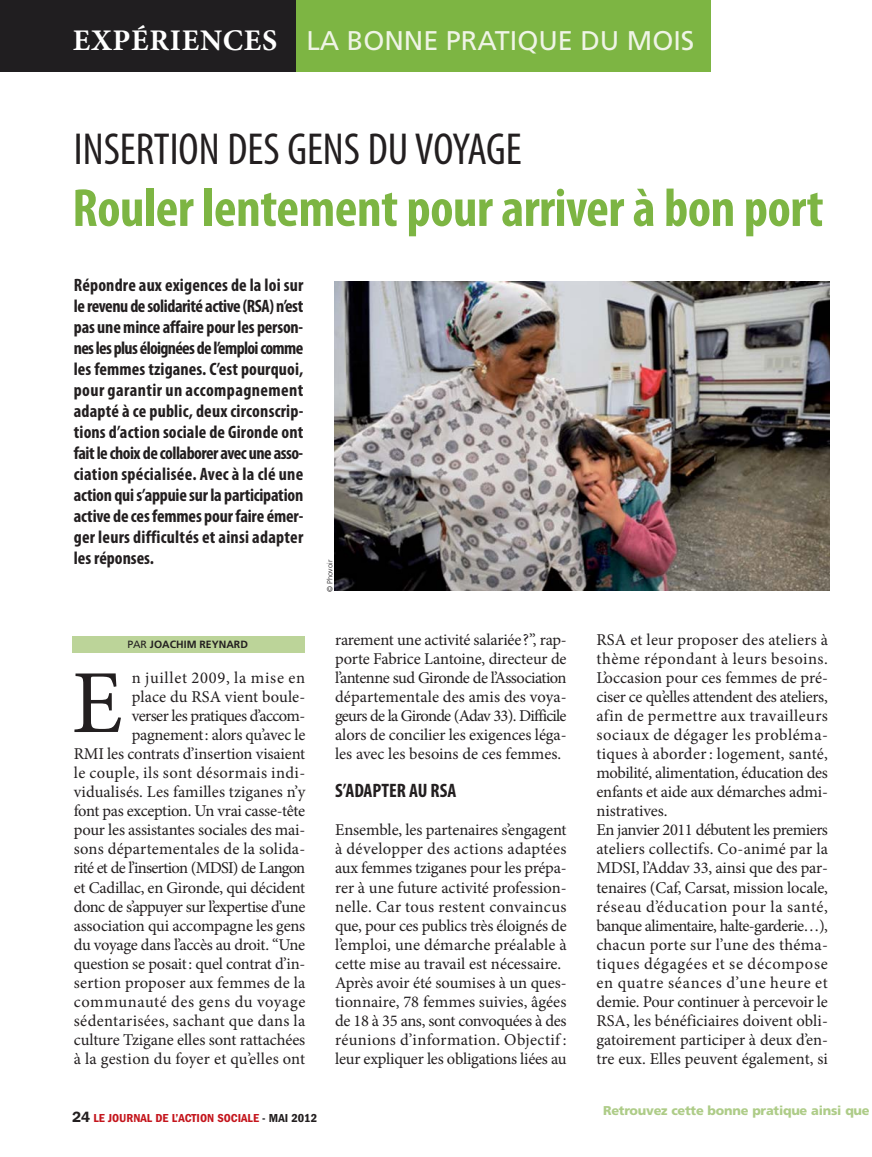
<style>
.page{position:relative;width:872px;height:1157px;background:#fff}
.page>*{position:absolute;margin:0;border:0;box-sizing:border-box;transform-origin:0 0}
.t1{font:90px "Minion Pro";color:#231f20}
.t2{font:700 condensed 54px "Myriad Pro";letter-spacing:-.01em;color:#7db543}
.t3{font:condensed 45px "Myriad Pro";color:#231f20}
.t4{font:27px "Frutiger";color:#eff4e6}
.t5{font:700 condensed 19.5px "Myriad Pro";color:#231f20}
.t6{font:700 condensed 18px/21px "Myriad Pro";letter-spacing:.015em;color:#231f20;text-align:justify}
.t7{font:16.5px/19px "Minion Pro";letter-spacing:-.005em;color:#231f20}
.t8{font:900 12.75px "Frutiger";letter-spacing:-.02em;color:#aecc88}
.t9{font:600 condensed 12px "Franklin Gothic";color:#c4151c;scale:1.05 1}
.t10{font:700 10.5px "Frutiger";color:#231f20}
.t11{font:300 7.5px "Frutiger";color:#201e20}
.s1{font-family:"Minion Pro";font-weight:700;font-size:30px;color:#fff}
.s2{font-weight:400}
.s3{font-stretch:normal;font-size:15px;color:#231f20}
.s4{color:#201e20}
.s5{color:#231f20}
</style>
<div class="page">
<div style="left:72px;top:637px;width:233px;height:16px;background:#bcd499"></div>
<div style="left:292px;top:0;width:419px;height:72px;background:#7db543"></div>
<div style="left:0;top:0;width:295px;height:72px;background:#201e20"></div>
<img style="left:334px;top:281px;width:495px;height:310px">
<h3 class="t4" style="left:73px;top:29px;width:623px"><span class="s1">EXPÉRIENCES</span> LA BONNE PRATIQUE DU MOIS</h3>
<h3 class="t3" style="left:74px;top:122px;width:449px">INSERTION DES GENS DU VOYAGE</h3>
<h2 class="t2" style="left:72px;top:189px;width:752px">Rouler lentement pour arriver à bon port</h2>
<p class="t6" style="left:74px;top:276px;width:231px">Répondre aux exigences de la loi sur le revenu de solidarité active (RSA) n’est pas une mince affaire pour les person&shy;nes les plus éloignées de l’emploi comme les femmes tziganes. C’est pourquoi, pour garantir un accompagnement adapté à ce public, deux circonscrip&shy;tions d’action sociale de Gironde ont fait le choix de collaborer avec une asso&shy;ciation spécialisée. Avec à la clé une action qui s’appuie sur la participation active de ces femmes pour faire émer&shy;ger leurs difficultés et ainsi adapter les réponses.</p>
<p class="t10" style="left:128px;top:640px;width:122px"><span class="s2">PAR</span> JOACHIM REYNARD</p>
<p class="t7" style="left:74px;top:669px;width:233px;text-align:right">n juillet 2009, la mise en<br>place du RSA vient boule-<br>verser les pratiques d’accom&shy;pagnement: alors qu’avec le<br>RMI les contrats d’insertion visaient le couple, ils sont désormais indi&shy;vidualisés. Les familles tziganes n’y font pas exception. Un vrai casse-tête pour les assistantes sociales des mai&shy;sons départementales de la solida&shy;rité et de l’insertion (MDSI) de Langon et Cadillac, en Gironde, qui décident donc de s’appuyer sur l’expertise d’une association qui accompagne les gens du voyage dans l’accès au droit. “Une question se posait: quel contrat d’in&shy;sertion proposer aux femmes de la communauté des gens du voyage sédentarisées, sachant que dans la culture Tzigane elles sont rattachées à la gestion du foyer et qu’elles ont</p>
<h1 class="t1" style="left:72px;top:668px;width:53px">E</h1>
<p class="t11" style="left:327px;top:592px;width:34px;rotate:-90deg">© Phovoir</p>
<p class="t7" style="left:335px;top:631px;width:233px;text-align:justify">rarement une activité salariée?”, rap&shy;porte Fabrice Lantoine, directeur de l’antenne sud Gironde de l’Association départementale des amis des voya&shy;geurs de la Gironde (Adav 33). Difficile alors de concilier les exigences léga&shy;les avec les besoins de ces femmes.</p>
<p class="t5" style="left:335px;top:783px;width:123px">S’ADAPTER AU RSA</p>
<p class="t7" style="left:335px;top:822px;width:233px">Ensemble, les partenaires s’engagent à développer des actions adaptées aux femmes tziganes pour les prépa&shy;rer à une future activité profession&shy;nelle. Car tous restent convaincus que, pour ces publics très éloignés de l’emploi, une démarche préalable à cette mise au travail est nécessaire.<br>Après avoir été soumises à un ques&shy;tionnaire, 78 femmes suivies, âgées de 18 à 35 ans, sont convoquées à des réunions d’information. Objectif : leur expliquer les obligations liées au</p>
<p class="t7" style="left:596px;top:631px;width:233px">RSA et leur proposer des ateliers à thème répondant à leurs besoins.<br>L’occasion pour ces femmes de pré&shy;ciser ce qu’elles attendent des ateliers, afin de permettre aux travailleurs sociaux de dégager les probléma&shy;tiques à aborder : logement, santé, mobilité, alimentation, éducation des enfants et aide aux démarches admi&shy;nistratives.<br>En janvier 2011 débutent les premiers ateliers collectifs. Co-animé par la MDSI, l’Addav 33, ainsi que des par&shy;tenaires (Caf, Carsat, mission locale, réseau d’éducation pour la santé, banque alimentaire, halte-garderie…), chacun porte sur l’une des théma&shy;tiques dégagées et se décompose en quatre séances d’une heure et demie. Pour continuer à percevoir le RSA, les bénéficiaires doivent obli&shy;gatoirement participer à deux d’en&shy;tre eux. Elles peuvent également, si</p>
<p class="t9" style="left:72px;top:1114px;width:235px"><span class="s3">24</span> LE JOURNAL DE L’ACTION SOCIALE <span class="s4">-</span> <span class="s5">MAI 2012</span></p>
<p class="t8" style="left:603px;top:1105px;width:268px">Retrouvez cette bonne pratique ainsi que</p>
</div>
